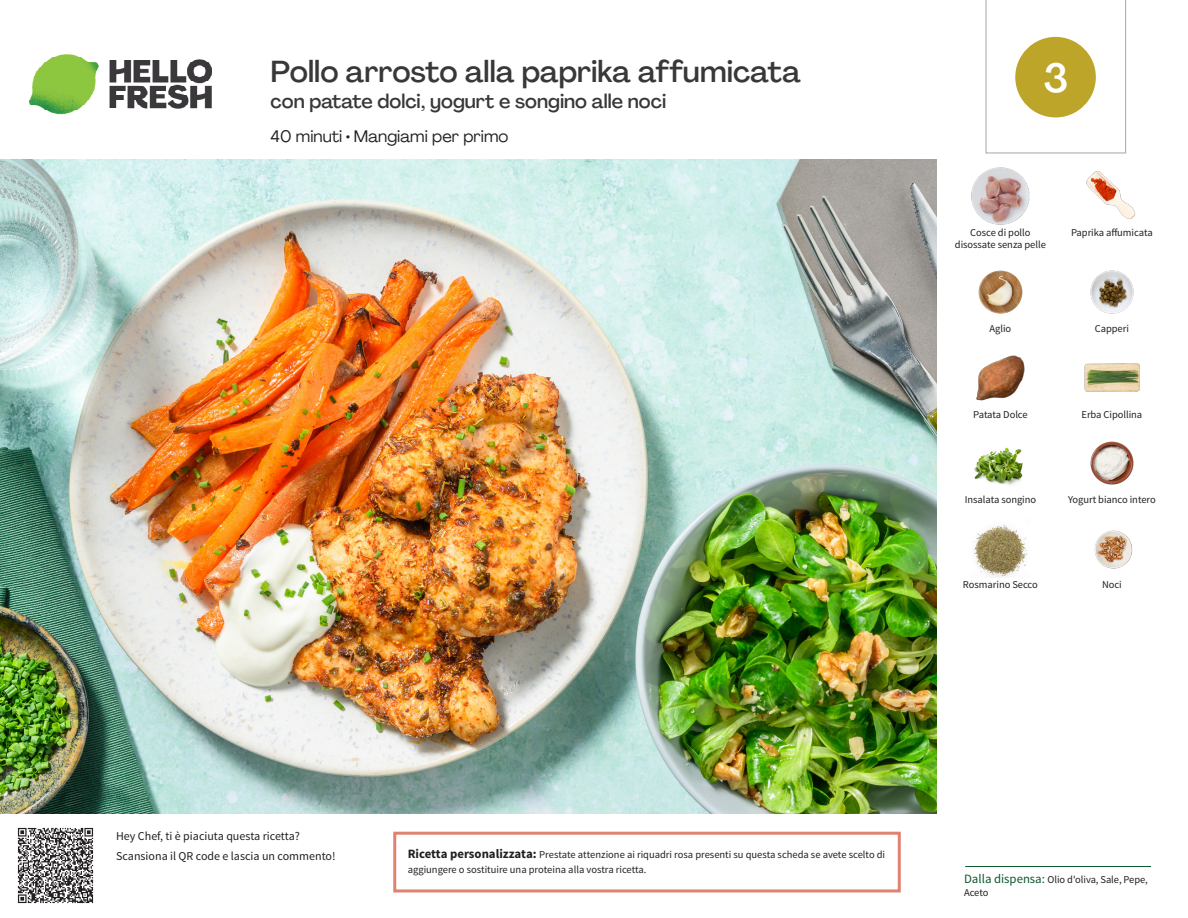
<style>
.page{position:relative;width:1188px;height:918px;background:#fff}
.page>*{position:absolute;margin:0;border:0;box-sizing:border-box;transform-origin:0 0}
._24_Recipe_Nr_Bag{font:500 40.5px "Agrandir";color:#fff}
._15_Titel_UK{font:500 30px "Agrandir";color:#383839}
._15_Titel_UK-2{font:500 19.5px "Agrandir";color:#383839}
._02_Box_Type{font:16.5px "Agrandir";color:#231f20}
._06_Before_Start{font:12px "Source Sans Pro";color:#231f20}
.STEP_Text_IT{font:10.5px/15px "Source Sans Pro";color:#231f20}
._18_FRONT_ingredients_UK{font:10.5px/12px "Source Sans Pro";letter-spacing:-.005em;color:#231f20;text-align:center}
.t1{font:10.5px/13.5px "Source Sans Variable";letter-spacing:-.005em;color:#231f20}
.s1{font-weight:700;font-size:12.75px}
.s2{font-family:"Source Sans Pro";font-size:12.75px;color:#0e572c}
</style>
<div class="page">
<img style="left:30px;top:54px;width:181px;height:61px">
<hr style="left:965px;top:866px;width:186px;height:1px;background:#0e572c">
<img style="left:0;top:159px;width:936px;height:655px">
<img style="left:1086px;top:171px;width:50px;height:48px">
<img style="left:972px;top:168px;width:57px;height:57px">
<img style="left:1090px;top:270px;width:44px;height:44px">
<img style="left:978px;top:270px;width:45px;height:44px">
<img style="left:1084px;top:363px;width:56px;height:29px">
<img style="left:976px;top:355px;width:49px;height:46px">
<img style="left:1090px;top:441px;width:44px;height:44px">
<img style="left:974px;top:447px;width:49px;height:38px">
<img style="left:1094px;top:530px;width:39px;height:39px">
<img style="left:973px;top:524px;width:55px;height:53px">
<img style="left:17px;top:827px;width:77px;height:77px">
<div style="left:393px;top:832px;width:508px;height:60px;border:3px solid #df8272"></div>
<svg style="left:985px;top:0;width:141px;height:154px"></svg>
<p class="_15_Titel_UK" style="left:271px;top:53px;width:532px">Pollo arrosto alla paprika affumicata</p>
<p class="_15_Titel_UK-2" style="left:271px;top:89px;width:397px">con patate dolci, yogurt e songino alle noci</p>
<p class="_02_Box_Type" style="left:271px;top:126px;width:239px">40 minuti • Mangiami per primo</p>
<p class="_24_Recipe_Nr_Bag" style="left:1043px;top:53px;width:26px">3</p>
<p class="_18_FRONT_ingredients_UK" style="left:955px;top:227px;width:92px">Cosce di pollo disossate senza pelle</p>
<p class="_18_FRONT_ingredients_UK" style="left:1071px;top:227px;width:83px">Paprika affumicata</p>
<p class="_18_FRONT_ingredients_UK" style="left:990px;top:323px;width:23px">Aglio</p>
<p class="_18_FRONT_ingredients_UK" style="left:1095px;top:323px;width:36px">Capperi</p>
<p class="_18_FRONT_ingredients_UK" style="left:973px;top:408px;width:56px">Patata Dolce</p>
<p class="_18_FRONT_ingredients_UK" style="left:1082px;top:408px;width:62px">Erba Cipollina</p>
<p class="_18_FRONT_ingredients_UK" style="left:965px;top:494px;width:73px">Insalata songino</p>
<p class="_18_FRONT_ingredients_UK" style="left:1068px;top:494px;width:89px">Yogurt bianco intero</p>
<p class="_18_FRONT_ingredients_UK" style="left:963px;top:579px;width:76px">Rosmarino Secco</p>
<p class="_18_FRONT_ingredients_UK" style="left:1102px;top:579px;width:21px">Noci</p>
<p class="_06_Before_Start" style="left:116px;top:829px;width:185px">Hey Chef, ti è piaciuta questa ricetta?</p>
<p class="_06_Before_Start" style="left:116px;top:848px;width:221px">Scansiona il QR code e lascia un commento!</p>
<p class="STEP_Text_IT" style="left:408px;top:847px;width:479px"><span class="s1">Ricetta personalizzata:</span> Prestate attenzione ai riquadri rosa presenti su questa scheda se avete scelto di aggiungere o sostituire una proteina alla vostra ricetta.</p>
<p class="t1" style="left:964px;top:873px;width:185px"><span class="s2">Dalla dispensa:</span> Olio d'oliva, Sale, Pepe,<br>Aceto</p>
</div>
